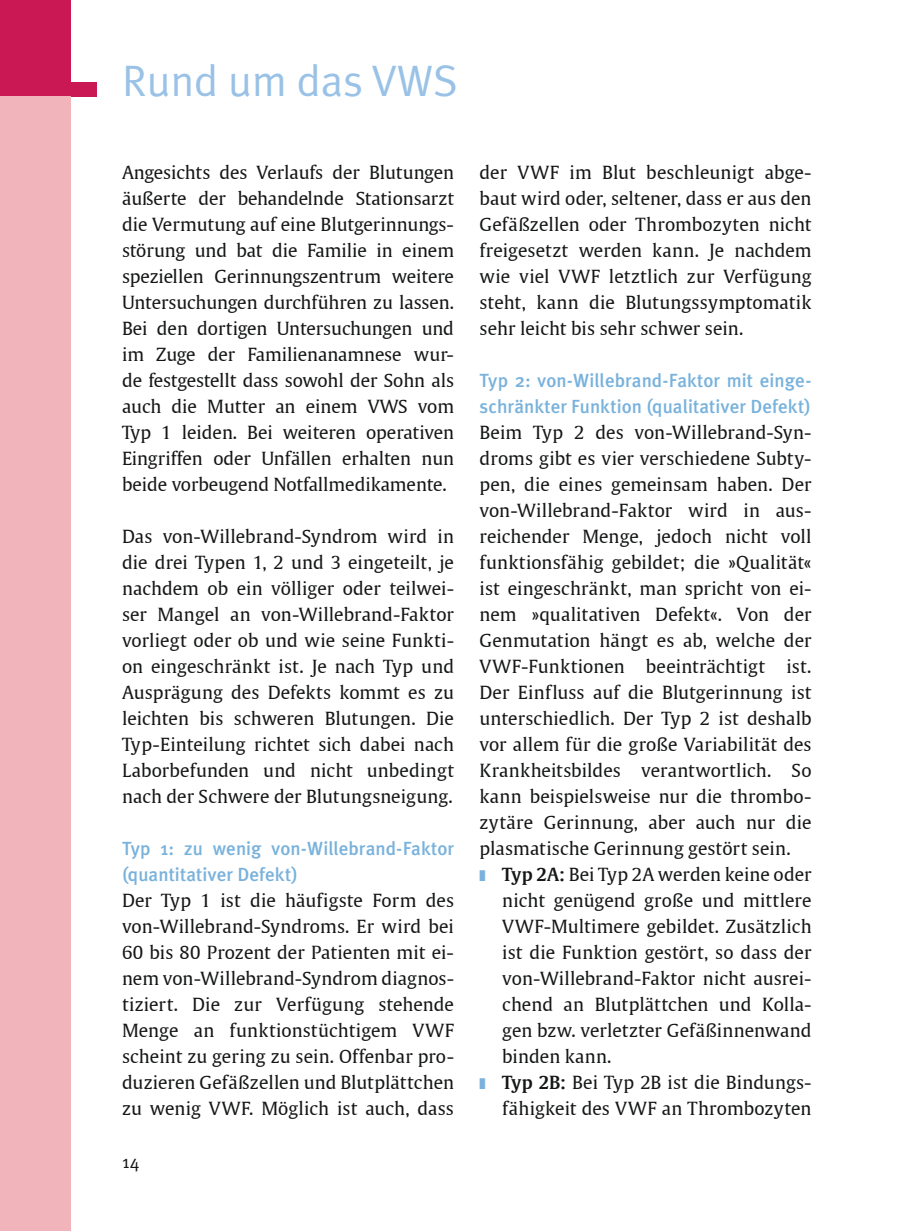
<style>
.page{position:relative;width:908px;height:1231px;background:#fff}
.page>*{position:absolute;margin:0;border:0;box-sizing:border-box;transform-origin:0 0}
.t1{font:44px "Meta Plus Normal";color:#99c2e6}
.t2{font:500 19px/26px "Meta Plus";color:#79b2dc}
.t3{font:18px/26px "Thieme Gulliver 2008";color:#151616;text-align:justify}
.t4{font:18px "Meta Plus Normal";color:#151616}
.s1{font-family:"European Pi Three";color:#79b2dc}
.s2{font-weight:600}
</style>
<div class="page">
<div style="left:0;top:82px;width:96px;height:14px;background:#c91854"></div>
<div style="left:0;top:0;width:71px;height:96px;background:#c91854"></div>
<div style="left:0;top:96px;width:71px;height:1134px;background:#f1b4bb"></div>
<h1 class="t1" style="left:122px;top:64px;width:337px">Rund um das VWS</h1>
<p class="t3" style="left:122px;top:160px;width:333px">Angesichts des Verlaufs der Blutungen äußerte der behandelnde Stationsarzt die Vermutung auf eine Blutgerinnungs&shy;störung und bat die Familie in einem speziellen Gerinnungszentrum weitere Untersuchungen durchführen zu lassen.<br>Bei den dortigen Untersuchungen und im Zuge der Familienanamnese wur&shy;de festgestellt dass sowohl der Sohn als auch die Mutter an einem VWS vom Typ 1 leiden. Bei weiteren operativen Eingriffen oder Unfällen erhalten nun beide vorbeugend Notfallmedikamente.</p>
<p class="t3" style="left:122px;top:524px;width:333px">Das von-Willebrand-Syndrom wird in die drei Typen 1, 2 und 3 eingeteilt, je nachdem ob ein völliger oder teilwei&shy;ser Mangel an von-Willebrand-Faktor vorliegt oder ob und wie seine Funkti&shy;on eingeschränkt ist. Je nach Typ und Ausprägung des Defekts kommt es zu leichten bis schweren Blutungen. Die Typ-Einteilung richtet sich dabei nach Laborbefunden und nicht unbedingt nach der Schwere der Blutungsneigung.</p>
<p class="t2" style="left:122px;top:837px;width:333px">Typ 1: zu wenig von-Willebrand-Faktor (quantitativer Defekt)</p>
<p class="t3" style="left:122px;top:888px;width:333px">Der Typ 1 ist die häufigste Form des von-Willebrand-Syndroms. Er wird bei 60 bis 80 Prozent der Patienten mit ei&shy;nem von-Willebrand-Syndrom diagnos&shy;tiziert. Die zur Verfügung stehende Men ge an funktionstüchtigem VWF scheint zu gering zu sein. Offenbar pro&shy;duzieren Gefäßzellen und Blutplättchen zu wenig VWF. Möglich ist auch, dass</p>
<p class="t4" style="left:122px;top:1154px;width:19px">14</p>
<p class="t3" style="left:479px;top:160px;width:333px">der VWF im Blut beschleunigt abge&shy;baut wird oder, seltener, dass er aus den Gefäßzellen oder Thrombozyten nicht freigesetzt werden kann. Je nachdem wie viel VWF letztlich zur Verfügung steht, kann die Blutungssymptomatik sehr leicht bis sehr schwer sein.</p>
<p class="t2" style="left:479px;top:369px;width:333px">Typ 2: von-Willebrand-Faktor mit einge&shy;schränkter Funktion (qualitativer Defekt)</p>
<p class="t3" style="left:479px;top:420px;width:333px">Beim Typ 2 des von-Willebrand-Syn&shy;droms gibt es vier verschiedene Subty&shy;pen, die eines gemeinsam haben. Der von-Willebrand-Faktor wird in aus&shy;reichender Menge, jedoch nicht voll funktionsfähig gebildet; die »Qualität« ist eingeschränkt, man spricht von ei&shy;nem »qualitativen Defekt«. Von der Gen mutation hängt es ab, welche der VWF-Funktionen beeinträchtigt ist.<br>Der Einfluss auf die Blutgerinnung ist unterschiedlich. Der Typ 2 ist deshalb vor allem für die große Variabilität des Krankheitsbildes verantwortlich. So kann beispielsweise nur die thrombo&shy;zytäre Gerinnung, aber auch nur die plasmatische Gerinnung gestört sein.</p>
<p class="t3" style="left:502px;top:862px;width:311px;text-indent:-23px"><span class="s1">-</span> <span class="s2">Typ 2A:</span> Bei Typ 2A werden keine oder nicht genügend große und mittlere VWF-Multimere gebildet. Zusätzlich ist die Funktion gestört, so dass der von-Willebrand-Faktor nicht ausrei&shy;chend an Blutplättchen und Kolla&shy;gen bzw. verletzter Gefäßinnenwand binden kann.</p>
<p class="t3" style="left:479px;top:1070px;width:333px;text-align:right"><span class="s1">-</span> <span class="s2">Typ 2B:</span> Bei Typ 2B ist die Bindungs&shy;fähigkeit des VWF an Thrombozyten</p>
</div>
